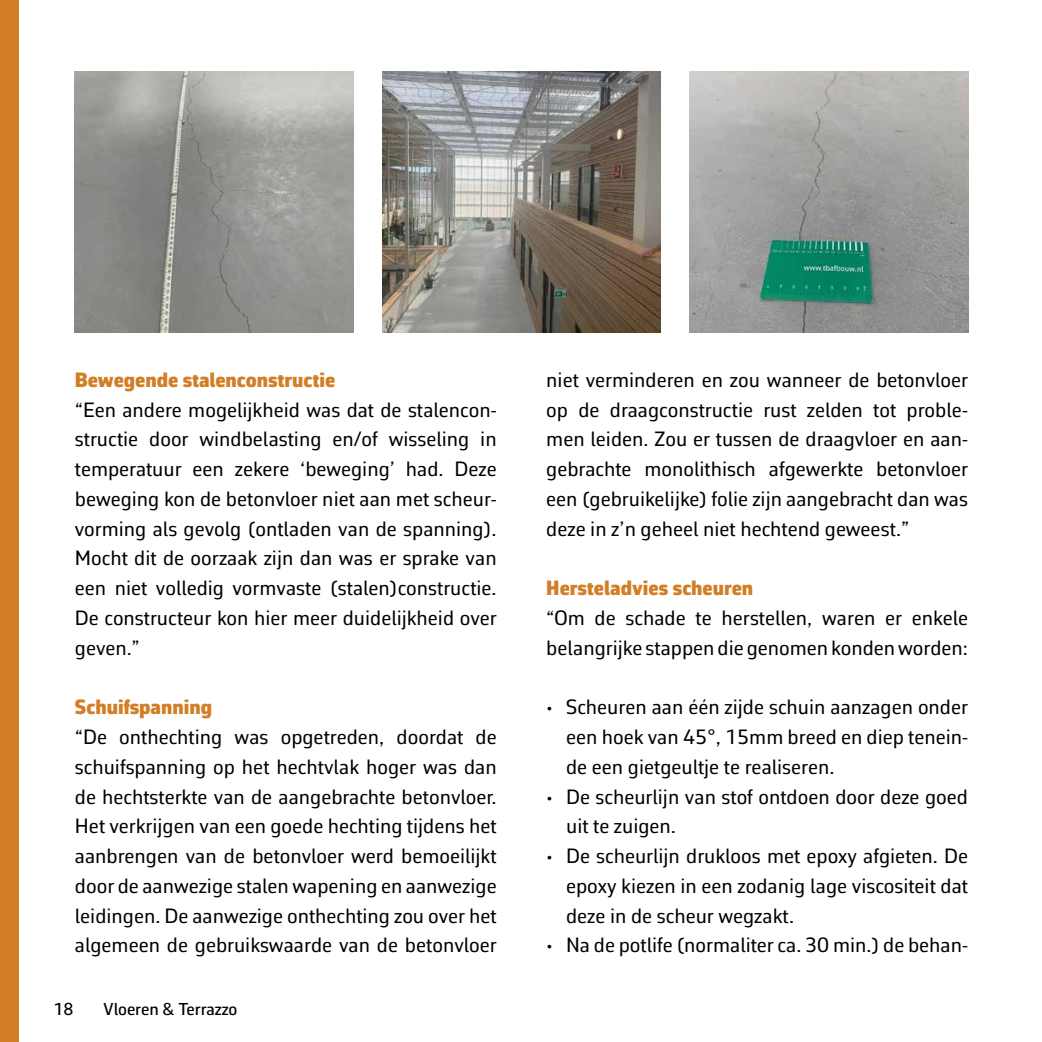
<style>
.page{position:relative;width:1042px;height:1042px;background:#fff}
.page>*{position:absolute;margin:0;border:0;box-sizing:border-box;transform-origin:0 0}
.t1{font:21px/29.8px "Corbeau Pro";color:#000;text-align:justify}
.t2{font:900 21px "Corbeau Pro";color:#d27e26}
.t3{font:500 17.5px "Corbeau Pro";color:#000}
</style>
<div class="page">
<div style="left:0;top:0;width:19px;height:1042px;background:#d27e26"></div>
<img style="left:75px;top:72px;width:279px;height:260px">
<img style="left:382px;top:72px;width:279px;height:260px">
<img style="left:689px;top:72px;width:279px;height:260px">
<p class="t2" style="left:75px;top:365px;width:262px">Bewegende stalenconstructie</p>
<p class="t1" style="left:75px;top:394px;width:423px">“Een andere mogelijkheid was dat de stalencon&shy;structie door windbelasting en/of wisseling in temperatuur een zekere ‘beweging’ had. Deze beweging kon de betonvloer niet aan met scheur&shy;vorming als gevolg (ontladen van de spanning).<br>Mocht dit de oorzaak zijn dan was er sprake van een niet volledig vormvaste (stalen)constructie.<br>De constructeur kon hier meer duidelijkheid over geven.”</p>
<p class="t2" style="left:75px;top:693px;width:139px">Schuifspanning</p>
<p class="t1" style="left:75px;top:722px;width:423px">“De onthechting was opgetreden, doordat de schuifspanning op het hechtvlak hoger was dan de hechtsterkte van de aangebrachte betonvloer.<br>Het verkrijgen van een goede hechting tijdens het aanbrengen van de betonvloer werd bemoeilijkt door de aanwezige stalen wapening en aanwezige leidingen. De aanwezige onthechting zou over het algemeen de gebruikswaarde van de betonvloer</p>
<p class="t3" style="left:53px;top:997px;width:22px">18</p>
<p class="t3" style="left:104px;top:997px;width:135px">Vloeren &amp; Terrazzo</p>
<p class="t1" style="left:546px;top:365px;width:423px">niet verminderen en zou wanneer de betonvloer op de draagconstructie rust zelden tot proble&shy;men leiden. Zou er tussen de draagvloer en aan&shy;gebrachte monolithisch afgewerkte betonvloer een (gebruikelijke) folie zijn aangebracht dan was deze in z’n geheel niet hechtend geweest.”</p>
<p class="t2" style="left:546px;top:574px;width:208px">Hersteladvies scheuren</p>
<p class="t1" style="left:546px;top:603px;width:423px">“Om de schade te herstellen, waren er enkele belangrijke stappen die genomen konden worden:</p>
<p class="t1" style="left:566px;top:692px;width:403px;text-indent:-20px">• Scheuren aan één zijde schuin aanzagen onder een hoek van 45°, 15mm breed en diep tenein&shy;de een gietgeultje te realiseren.</p>
<p class="t1" style="left:566px;top:781px;width:403px;text-indent:-20px">• De scheurlijn van stof ontdoen door deze goed uit te zuigen.</p>
<p class="t1" style="left:566px;top:841px;width:403px;text-indent:-20px">• De scheurlijn drukloos met epoxy afgieten. De epoxy kiezen in een zodanig lage viscositeit dat deze in de scheur wegzakt.</p>
<p class="t1" style="left:546px;top:930px;width:423px">• Na de potlife (normaliter ca. 30 min.) de behan-</p>
</div>
